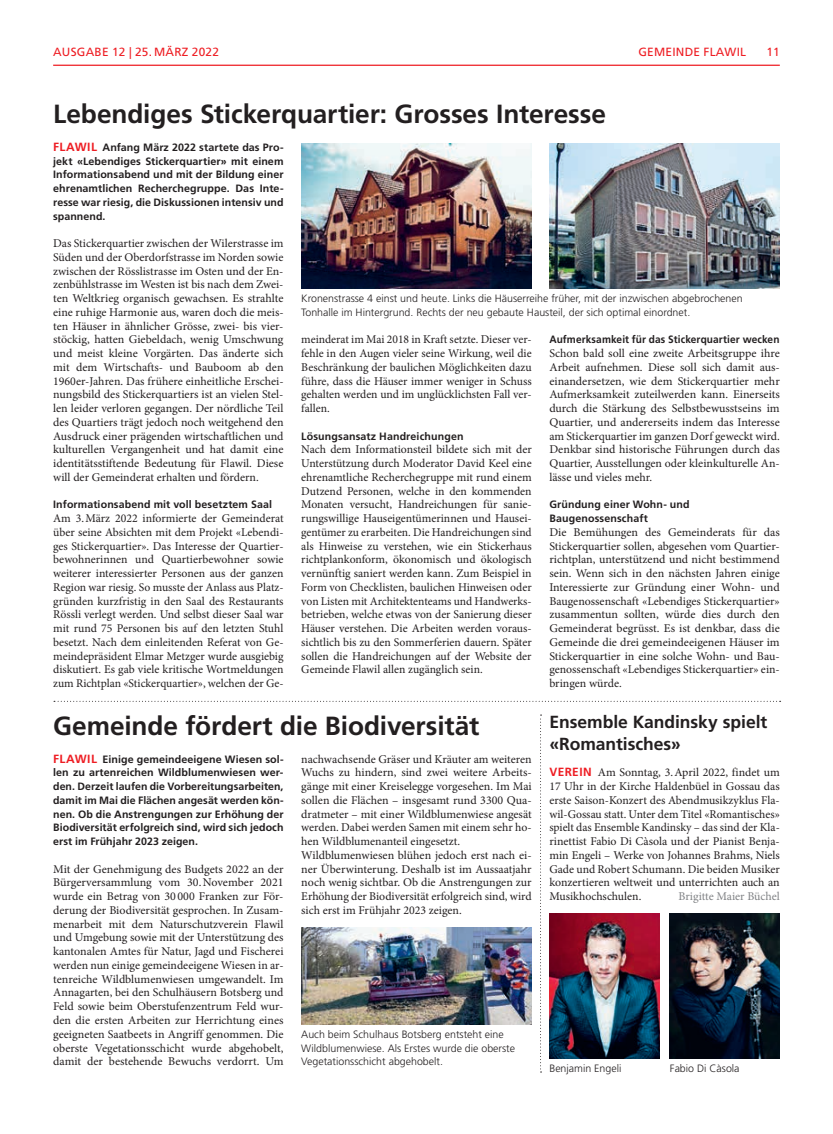
<style>
.page{position:relative;width:833px;height:1134px;background:#fff}
.page>*{position:absolute;margin:0;border:0;box-sizing:border-box;transform-origin:0 0}
.t1{font:700 26.25px "Frutiger LT Std";letter-spacing:-.005em;color:#231f20}
.t2{font:700 17.5px/21.2px "Frutiger LT Std";letter-spacing:-.005em;color:#231f20}
.t3{font:11.88px/13.8px "Minion Pro";color:#231f20;text-align:justify}
.t4{font:11.88px "Frutiger LT Std";letter-spacing:.02em;color:#ee1d23}
.t5{font:11.88px "Minion Pro";letter-spacing:-.005em;color:#808285}
.t6{font:700 10.62px/13.8px "Frutiger LT Std";letter-spacing:.01em;color:#231f20;text-align:justify}
.t7{font:300 10.62px/13.8px "Frutiger LT Std";color:#231f20}
.t8{font:700 10.62px "Frutiger LT Std";letter-spacing:.01em;color:#231f20;scale:.95 1}
.s1{font-size:11.88px;color:#ee1d23}
.s2{font-family:"Frutiger LT Std";font-weight:700;color:#ee1d23}
</style>
<div class="page">
<hr style="left:53px;top:65px;width:727px;height:1px;background:#ee1d23">
<svg style="left:54px;top:701px;width:726px;height:1px"></svg>
<svg style="left:540px;top:714px;width:1px;height:358px"></svg>
<img style="left:301px;top:144px;width:230px;height:144px">
<img style="left:549px;top:144px;width:231px;height:144px">
<img style="left:301px;top:928px;width:230px;height:96px">
<img style="left:549px;top:914px;width:110px;height:144px">
<img style="left:670px;top:914px;width:110px;height:144px">
<p class="t4" style="left:53px;top:45px;width:18px">AUSGABE</p>
<p class="t4" style="left:112px;top:45px;width:108px">12 | 25. MÄRZ 2022</p>
<p class="t4" style="left:638px;top:45px;width:109px">GEMEINDE FLAWIL</p>
<p class="t4" style="left:766px;top:45px;width:15px">11</p>
<h1 class="t1" style="left:53px;top:99px;width:554px">Lebendiges Stickerquartier: Grosses Interesse</h1>
<p class="t6" style="left:53px;top:140px;width:232px"><span class="s1">FLAWIL</span> Anfang März 2022 startete das Pro&shy;jekt «Lebendiges Stickerquartier» mit einem Informationsabend und mit der Bildung einer ehrenamtlichen Recherchegruppe. Das Inte&shy;resse war riesig, die Diskussionen intensiv und spannend.</p>
<p class="t3" style="left:53px;top:236px;width:232px">Das Stickerquartier zwischen der Wilerstrasse im Süden und der Oberdorfstrasse im Norden sowie zwischen der Rösslistrasse im Osten und der En&shy;zenbühlstrasse im Westen ist bis nach dem Zwei&shy;ten Weltkrieg organisch gewachsen. Es strahlte eine ruhige Harmonie aus, waren doch die meis&shy;ten Häuser in ähnlicher Grösse, zwei- bis vier&shy;stöckig, hatten Giebeldach, wenig Umschwung und meist kleine Vorgärten. Das änderte sich mit dem Wirtschafts- und Bauboom ab den 1960er-Jahren. Das frühere einheitliche Erschei&shy;nungsbild des Stickerquartiers ist an vielen Stel&shy;len leider verloren gegangen. Der nördliche Teil des Quartiers trägt jedoch noch weitgehend den Ausdruck einer prägenden wirtschaftlichen und kulturellen Vergangenheit und hat damit eine identitätsstiftende Bedeutung für Flawil. Diese will der Gemeinderat erhalten und fördern.</p>
<p class="t6" style="left:53px;top:498px;width:220px">Informationsabend mit voll besetztem Saal</p>
<p class="t3" style="left:53px;top:511px;width:232px">Am 3.März 2022 informierte der Gemeinderat über seine Absichten mit dem Projekt «Lebendi&shy;ges Stickerquartier». Das Interesse der Quartier&shy;bewohnerinnen und Quartierbewohner sowie weiterer interessierter Personen aus der ganzen Region war riesig. So musste der Anlass aus Platz&shy;gründen kurzfristig in den Saal des Restaurants Rössli verlegt werden. Und selbst dieser Saal war mit rund 75 Personen bis auf den letzten Stuhl besetzt. Nach dem einleitenden Referat von Ge&shy;meindepräsident Elmar Metzger wurde ausgiebig diskutiert. Es gab viele kritische Wortmeldungen zum Richtplan «Stickerquartier», welchen der Ge-</p>
<p class="t7" style="left:301px;top:292px;width:443px">Kronenstrasse 4 einst und heute. Links die Häuserreihe früher, mit der inzwischen abgebrochenen<br>Tonhalle im Hintergrund. Rechts der neu gebaute Hausteil, der sich optimal einordnet.</p>
<p class="t3" style="left:301px;top:333px;width:232px">meinderat im Mai 2018 in Kraft setzte. Dieser ver&shy;fehle in den Augen vieler seine Wirkung, weil die Beschränkung der baulichen Möglichkeiten dazu führe, dass die Häuser immer weniger in Schuss gehalten werden und im unglücklichsten Fall ver&shy;fallen.</p>
<p class="t6" style="left:301px;top:429px;width:164px">Lösungsansatz Handreichungen</p>
<p class="t3" style="left:301px;top:443px;width:232px">Nach dem Informationsteil bildete sich mit der Unterstützung durch Moderator David Keel eine ehrenamtliche Recherchegruppe mit rund einem Dutzend Personen, welche in den kommenden Monaten versucht, Handreichungen für sanie&shy;rungswillige Hauseigentümerinnen und Hausei&shy;gentümer zu erarbeiten. Die Handreichungen sind als Hinweise zu verstehen, wie ein Stickerhaus richtplankonform, ökonomisch und ökologisch vernünftig saniert werden kann. Zum Beispiel in Form von Checklisten, baulichen Hinweisen oder von Listen mit Architektenteams und Handwerks&shy;betrieben, welche etwas von der Sanierung dieser Häuser verstehen. Die Arbeiten werden voraus&shy;sichtlich bis zu den Sommerferien dauern. Später sollen die Handreichungen auf der Website der Gemeinde Flawil allen zugänglich sein.</p>
<p class="t8" style="left:549px;top:333px;width:244px">Aufmerksamkeit für das Stickerquartier wecken</p>
<p class="t3" style="left:549px;top:346px;width:232px">Schon bald soll eine zweite Arbeitsgruppe ihre Arbeit aufnehmen. Diese soll sich damit aus&shy;einandersetzen, wie dem Stickerquartier mehr Aufmerksamkeit zuteilwerden kann. Einerseits durch die Stärkung des Selbstbewusstseins im Quartier, und andererseits indem das Interesse am Stickerquartier im ganzen Dorf geweckt wird.<br>Denkbar sind historische Führungen durch das Quartier, Ausstellungen oder kleinkulturelle An&shy;lässe und vieles mehr.</p>
<p class="t6" style="left:549px;top:498px;width:142px">Gründung einer Wohn- und<br>Baugenossenschaft</p>
<p class="t3" style="left:549px;top:525px;width:232px">Die Bemühungen des Gemeinderats für das Stickerquartier sollen, abgesehen vom Quartier&shy;richtplan, unterstützend und nicht bestimmend sein. Wenn sich in den nächsten Jahren einige Interessierte zur Gründung einer Wohn- und Baugenossenschaft «Lebendiges Stickerquartier» zusammentun sollten, würde dies durch den Gemeinderat begrüsst. Es ist denkbar, dass die Gemeinde die drei gemeindeeigenen Häuser im Stickerquartier in eine solche Wohn- und Bau&shy;genossenschaft «Lebendiges Stickerquartier» ein&shy;bringen würde.</p>
<h1 class="t1" style="left:53px;top:711px;width:427px">Gemeinde fördert die Biodiversität</h1>
<p class="t6" style="left:53px;top:752px;width:232px"><span class="s1">FLAWIL</span> Einige gemeindeeigene Wiesen sol&shy;len zu artenreichen Wildblumenwiesen wer&shy;den. Derzeit laufen die Vorbereitungsarbeiten, damit im Mai die Flächen angesät werden kön&shy;nen. Ob die Anstrengungen zur Erhöhung der Biodiversität erfolgreich sind, wird sich jedoch erst im Frühjahr 2023 zeigen.</p>
<p class="t3" style="left:53px;top:862px;width:232px">Mit der Genehmigung des Budgets 2022 an der Bürgerversammlung vom 30.November 2021 wurde ein Betrag von 30 000 Franken zur För&shy;derung der Biodiversität gesprochen. In Zusam&shy;menarbeit mit dem Naturschutzverein Flawil und Umgebung sowie mit der Unterstützung des kantonalen Amtes für Natur, Jagd und Fischerei werden nun einige gemeindeeigene Wiesen in ar&shy;tenreiche Wildblumenwiesen umgewandelt. Im Annagarten, bei den Schulhäusern Botsberg und Feld sowie beim Oberstufenzentrum Feld wur&shy;den die ersten Arbeiten zur Herrichtung eines geeigneten Saatbeets in Angriff genommen. Die oberste Vegetationsschicht wurde abgehobelt, damit der bestehende Bewuchs verdorrt. Um</p>
<p class="t3" style="left:301px;top:752px;width:232px;text-align:left">nachwachsende Gräser und Kräuter am weiteren Wuchs zu hindern, sind zwei weitere Arbeits&shy;gänge mit einer Kreiselegge vorgesehen. Im Mai sollen die Flächen – insgesamt rund 3300 Qua&shy;dratmeter – mit einer Wildblumenwiese angesät werden. Dabei werden Samen mit einem sehr ho&shy;hen Wildblumenanteil eingesetzt.<br>Wildblumenwiesen blühen jedoch erst nach ei&shy;ner Überwinterung. Deshalb ist im Aussaatjahr noch wenig sichtbar. Ob die Anstrengungen zur Erhöhung der Biodiversität erfolgreich sind, wird sich erst im Frühjahr 2023 zeigen.</p>
<p class="t7" style="left:301px;top:1027px;width:215px">Auch beim Schulhaus Botsberg entsteht eine<br>Wildblumenwiese. Als Erstes wurde die oberste<br>Vegetationsschicht abgehobelt.</p>
<h2 class="t2" style="left:549px;top:712px;width:219px">Ensemble Kandinsky spielt «Romantisches»</h2>
<p class="t3" style="left:549px;top:766px;width:232px"><span class="s2">VEREIN</span> Am Sonntag, 3.April 2022, findet um 17 Uhr in der Kirche Haldenbüel in Gossau das erste Saison-Konzert des Abendmusikzyklus Fla&shy;wil-Gossau statt. Unter dem Titel «Romantisches» spielt das Ensemble Kandinsky – das sind der Kla&shy;rinettist Fabio Di Càsola und der Pianist Benja&shy;min Engeli – Werke von Johannes Brahms, Niels Gade und Robert Schumann. Die beiden Musiker konzertieren weltweit und unterrichten auch an Musikhochschulen.</p>
<p class="t5" style="left:678px;top:888px;width:103px">Brigitte Maier Büchel</p>
<p class="t7" style="left:549px;top:1062px;width:74px">Benjamin Engeli</p>
<p class="t7" style="left:670px;top:1062px;width:71px">Fabio Di Càsola</p>
</div>
